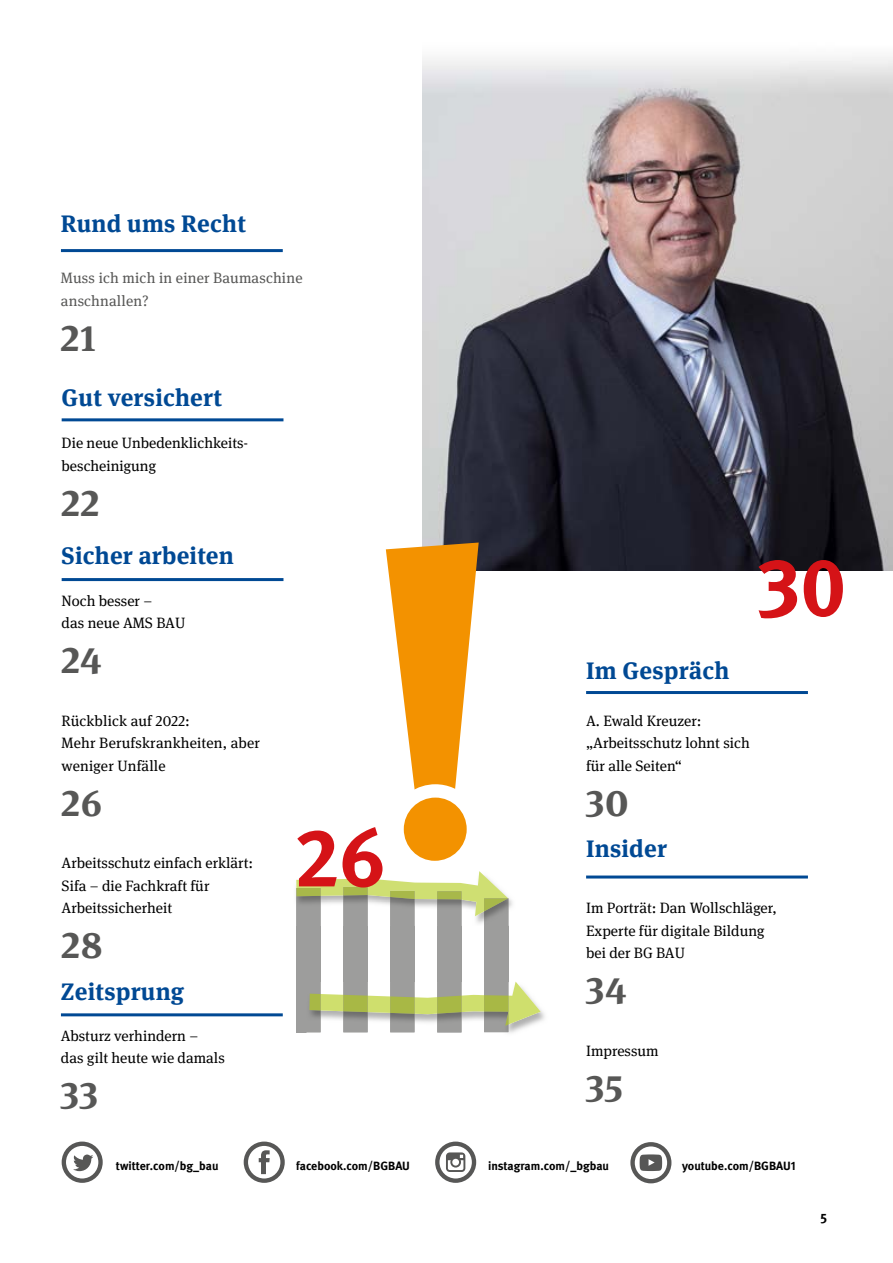
<style>
.page{position:relative;width:893px;height:1263px;background:#fff}
.page>*{position:absolute;margin:0;border:0;box-sizing:border-box;transform-origin:0 0}
.t1{font:700 82.5px "DGUV Meta";color:#d51317}
.t2{font:700 37.5px "DGUV Meta Serif";letter-spacing:.01em;color:#575756}
.t3{font:700 24px "DGUV Meta Serif";letter-spacing:.01em;color:#004994}
.t4{font:15px/22.5px "DGUV Meta Serif";color:#000}
.t5{font:15px/22.5px "DGUV Meta Serif";letter-spacing:.01em;color:#575756}
.t6{font:700 13.5px "DGUV Meta";color:#000}
.t7{font:700 12.15px "DGUV Meta";color:#000}
</style>
<div class="page">
<div style="left:62px;top:1141px;width:41px;height:42px;border:4px solid #575756;border-radius:50%"></div>
<svg style="left:73px;top:1154px;width:20px;height:17px"></svg>
<svg style="left:259px;top:1150px;width:11px;height:24px"></svg>
<div style="left:244px;top:1141px;width:41px;height:42px;border:4px solid #575756;border-radius:50%"></div>
<svg style="left:446px;top:1152px;width:19px;height:20px"></svg>
<div style="left:435px;top:1141px;width:41px;height:42px;border:4px solid #575756;border-radius:50%"></div>
<div style="left:630px;top:1142px;width:41px;height:41px;border:4px solid #575756;border-radius:50%"></div>
<svg style="left:640px;top:1154px;width:22px;height:17px"></svg>
<hr style="left:586px;top:691px;width:222px;height:3px;background:#004994">
<hr style="left:586px;top:875px;width:222px;height:3px;background:#004994">
<hr style="left:62px;top:578px;width:221px;height:3px;background:#004994">
<hr style="left:61px;top:249px;width:222px;height:3px;background:#004994">
<hr style="left:61px;top:1013px;width:222px;height:3px;background:#004994">
<hr style="left:62px;top:418px;width:221px;height:3px;background:#004994">
<img style="left:422px;top:57px;width:471px;height:514px">
<div style="left:296px;top:888px;width:25px;height:144px;background:#9d9d9c"></div>
<div style="left:343px;top:887px;width:25px;height:145px;background:#9d9d9c"></div>
<div style="left:390px;top:891px;width:24px;height:141px;background:#9d9d9c"></div>
<div style="left:437px;top:891px;width:24px;height:141px;background:#9d9d9c"></div>
<div style="left:484px;top:898px;width:24px;height:134px;background:#9d9d9c"></div>
<img style="left:508px;top:897px;width:5px;height:29px">
<img style="left:414px;top:916px;width:70px;height:10px">
<img style="left:343px;top:916px;width:25px;height:10px">
<img style="left:437px;top:916px;width:24px;height:10px">
<img style="left:484px;top:916px;width:7px;height:4px">
<svg style="left:296px;top:534px;width:212px;height:382px"></svg>
<img style="left:307px;top:1010px;width:238px;height:23px">
<img style="left:307px;top:982px;width:14px;height:50px">
<img style="left:343px;top:1026px;width:25px;height:6px">
<img style="left:390px;top:1026px;width:24px;height:6px">
<img style="left:437px;top:1026px;width:24px;height:6px">
<img style="left:484px;top:1026px;width:24px;height:6px">
<div style="left:309px;top:994px;width:12px;height:16px;background:#a8b845"></div>
<svg style="left:321px;top:981px;width:220px;height:45px"></svg>
<p class="t3" style="left:61px;top:208px;width:186px">Rund ums Recht</p>
<p class="t5" style="left:61px;top:267px;width:243px">Muss ich mich in einer Baumaschine anschnallen?</p>
<p class="t2" style="left:61px;top:315px;width:37px">21</p>
<p class="t3" style="left:62px;top:383px;width:162px">Gut versichert</p>
<p class="t4" style="left:62px;top:432px;width:188px">Die neue Unbedenklichkeits&shy;bescheinigung</p>
<p class="t2" style="left:62px;top:480px;width:40px">22</p>
<p class="t3" style="left:62px;top:541px;width:174px">Sicher arbeiten</p>
<p class="t4" style="left:62px;top:590px;width:125px">Noch besser –<br>das neue AMS BAU</p>
<p class="t2" style="left:62px;top:637px;width:42px">24</p>
<p class="t4" style="left:62px;top:710px;width:200px">Rückblick auf 2022:<br>Mehr Berufskrankheiten, aber weniger Unfälle</p>
<p class="t2" style="left:62px;top:780px;width:42px">26</p>
<p class="t4" style="left:62px;top:852px;width:193px">Arbeitsschutz einfach erklärt:<br>Sifa – die Fachkraft für<br>Arbeitssicherheit</p>
<p class="t2" style="left:62px;top:922px;width:43px">28</p>
<p class="t3" style="left:61px;top:976px;width:125px">Zeitsprung</p>
<p class="t4" style="left:61px;top:1025px;width:165px">Absturz verhindern –<br>das gilt heute wie damals</p>
<p class="t2" style="left:61px;top:1072px;width:39px">33</p>
<h1 class="t1" style="left:294px;top:809px;width:93px">26</h1>
<h1 class="t1" style="left:757px;top:538px;width:91px">30</h1>
<p class="t3" style="left:586px;top:656px;width:145px">Im Gespräch</p>
<p class="t4" style="left:586px;top:710px;width:165px">A. Ewald Kreuzer: „Arbeitsschutz lohnt sich für alle Seiten“</p>
<p class="t2" style="left:586px;top:780px;width:44px">30</p>
<p class="t3" style="left:586px;top:834px;width:82px">Insider</p>
<p class="t4" style="left:586px;top:897px;width:192px">Im Porträt: Dan Wollschläger,<br>Experte für digitale Bildung bei der BG BAU</p>
<p class="t2" style="left:586px;top:967px;width:43px">34</p>
<p class="t4" style="left:586px;top:1040px;width:74px">Impressum</p>
<p class="t2" style="left:586px;top:1065px;width:39px">35</p>
<p class="t7" style="left:116px;top:1158px;width:104px">twitter.com/bg_bau</p>
<p class="t7" style="left:296px;top:1159px;width:115px">facebook.com/BGBAU</p>
<p class="t7" style="left:488px;top:1159px;width:122px">instagram.com/_bgbau</p>
<p class="t7" style="left:682px;top:1159px;width:115px">youtube.com/BGBAU1</p>
<p class="t6" style="left:820px;top:1210px;width:8px">5</p>
</div>
